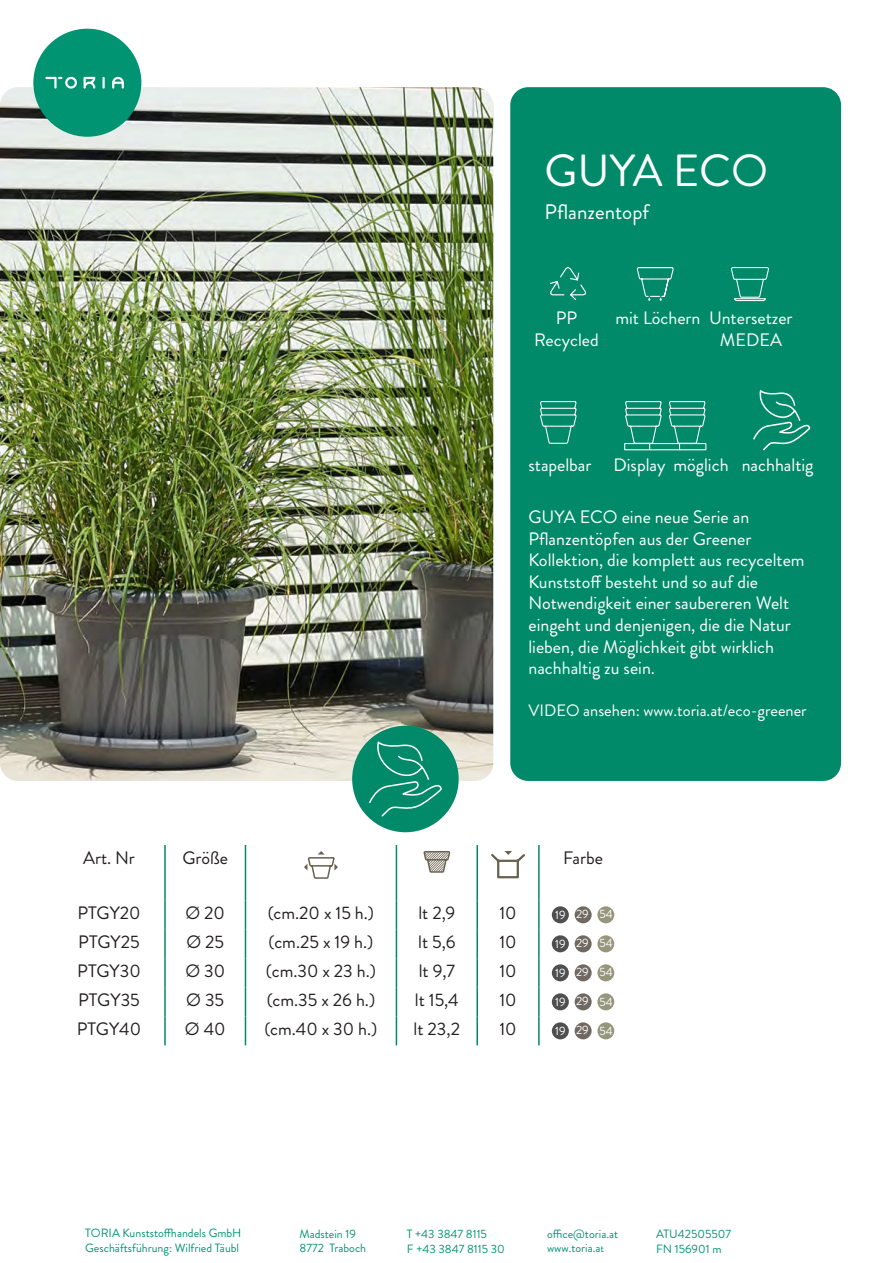
<style>
.page{position:relative;width:893px;height:1263px;background:#fff}
.page>*{position:absolute;margin:0;border:0;box-sizing:border-box;transform-origin:0 0}
.t1{font:45px "Brandon Grotesque";letter-spacing:-.005em;color:#fff}
.t2{font:21px "Brandon Grotesque";color:#fff}
.t3{font:18px/21.6px "Brandon Grotesque";color:#fff}
.t4{font:18px "Brandon Grotesque";color:#231f20}
.t5{font:16.5px "Brandon Grotesque";color:#fff}
.t6{font:12px/14.4px "Brandon Grotesque";color:#009472}
.t7{font:12px "Brandon Grotesque";color:#fff}
.s1{font-size:10.5px}
</style>
<div class="page">
<div style="left:510px;top:87px;width:331px;height:694px;background:#008a69;border-radius:18px"></div>
<svg style="left:540px;top:401px;width:36px;height:43px"></svg>
<svg style="left:624px;top:401px;width:83px;height:49px"></svg>
<svg style="left:550px;top:267px;width:36px;height:33px"></svg>
<svg style="left:637px;top:267px;width:37px;height:34px"></svg>
<svg style="left:731px;top:267px;width:38px;height:34px"></svg>
<svg style="left:753px;top:390px;width:58px;height:61px"></svg>
<hr style="left:164px;top:845px;width:2px;height:55px;background:#008a69">
<hr style="left:245px;top:845px;width:1px;height:55px;background:#008a69">
<hr style="left:396px;top:845px;width:1px;height:55px;background:#008a69">
<hr style="left:476px;top:845px;width:2px;height:55px;background:#008a69">
<hr style="left:538px;top:845px;width:2px;height:55px;background:#008a69">
<hr style="left:164px;top:900px;width:2px;height:29px;background:#008a69">
<hr style="left:476px;top:900px;width:2px;height:29px;background:#008a69">
<hr style="left:538px;top:900px;width:2px;height:29px;background:#008a69">
<hr style="left:164px;top:929px;width:2px;height:29px;background:#008a69">
<hr style="left:476px;top:929px;width:2px;height:29px;background:#008a69">
<hr style="left:538px;top:929px;width:2px;height:29px;background:#008a69">
<hr style="left:164px;top:958px;width:2px;height:29px;background:#008a69">
<hr style="left:476px;top:958px;width:2px;height:29px;background:#008a69">
<hr style="left:538px;top:958px;width:2px;height:29px;background:#008a69">
<hr style="left:164px;top:987px;width:2px;height:29px;background:#008a69">
<hr style="left:476px;top:987px;width:2px;height:29px;background:#008a69">
<hr style="left:538px;top:987px;width:2px;height:29px;background:#008a69">
<hr style="left:164px;top:1016px;width:2px;height:29px;background:#008a69">
<svg style="left:245px;top:900px;width:1px;height:145px"></svg>
<svg style="left:396px;top:900px;width:1px;height:145px"></svg>
<hr style="left:476px;top:1016px;width:2px;height:29px;background:#008a69">
<hr style="left:538px;top:1016px;width:2px;height:29px;background:#008a69">
<svg style="left:304px;top:851px;width:34px;height:28px"></svg>
<svg style="left:423px;top:851px;width:27px;height:22px"></svg>
<svg style="left:491px;top:851px;width:34px;height:28px"></svg>
<div style="left:552px;top:906px;width:17px;height:17px;background:#4f4f4f;border-radius:50%"></div>
<div style="left:575px;top:906px;width:17px;height:17px;background:#706961;border-radius:50%"></div>
<div style="left:597px;top:906px;width:17px;height:17px;background:#96967d;border-radius:50%"></div>
<div style="left:552px;top:935px;width:17px;height:17px;background:#4f4f4f;border-radius:50%"></div>
<div style="left:575px;top:935px;width:17px;height:17px;background:#706961;border-radius:50%"></div>
<div style="left:597px;top:935px;width:17px;height:17px;background:#96967d;border-radius:50%"></div>
<div style="left:552px;top:964px;width:17px;height:17px;background:#4f4f4f;border-radius:50%"></div>
<div style="left:575px;top:964px;width:17px;height:17px;background:#706961;border-radius:50%"></div>
<div style="left:597px;top:964px;width:17px;height:17px;background:#96967d;border-radius:50%"></div>
<div style="left:552px;top:993px;width:17px;height:17px;background:#4f4f4f;border-radius:50%"></div>
<div style="left:575px;top:993px;width:17px;height:17px;background:#706961;border-radius:50%"></div>
<div style="left:597px;top:993px;width:17px;height:17px;background:#96967d;border-radius:50%"></div>
<div style="left:552px;top:1022px;width:17px;height:17px;background:#4f4f4f;border-radius:50%"></div>
<div style="left:575px;top:1022px;width:17px;height:17px;background:#706961;border-radius:50%"></div>
<div style="left:597px;top:1022px;width:17px;height:17px;background:#96967d;border-radius:50%"></div>
<img style="left:0;top:87px;width:493px;height:694px">
<div style="left:352px;top:726px;width:107px;height:106px;background:#008a69;border-radius:50%"></div>
<svg style="left:368px;top:739px;width:75px;height:79px"></svg>
<div style="left:33px;top:29px;width:108px;height:108px;background:#009472;border-radius:50%"></div>
<svg style="left:112px;top:77px;width:12px;height:12px"></svg>
<svg style="left:102px;top:77px;width:3px;height:12px"></svg>
<svg style="left:84px;top:77px;width:11px;height:12px"></svg>
<svg style="left:45px;top:77px;width:32px;height:12px"></svg>
<h1 class="t1" style="left:545px;top:140px;width:225px">GUYA ECO</h1>
<p class="t2" style="left:545px;top:197px;width:106px">Pflanzentopf</p>
<p class="t3" style="left:534px;top:307px;width:66px;text-align:center">PP<br>Recycled</p>
<p class="t3" style="left:720px;top:307px;width:74px;text-indent:-104px">mit Löchern Untersetzer<br>MEDEA</p>
<p class="t3" style="left:528px;top:454px;width:65px">stapelbar</p>
<p class="t3" style="left:742px;top:454px;width:73px">nachhaltig</p>
<p class="t3" style="left:614px;top:454px;width:117px">Display möglich</p>
<p class="t3" style="left:528px;top:506px;width:278px">GUYA ECO eine neue Serie an Pflanzentöpfen aus der Greener Kollektion, die komplett aus recyceltem Kunststoff besteht und so auf die Notwendigkeit einer saubereren Welt eingeht und denjenigen, die die Natur lieben, die Möglichkeit gibt wirklich nachhaltig zu sein.</p>
<p class="t5" style="left:528px;top:698px;width:280px">VIDEO ansehen: www.toria.at/eco-greener</p>
<p class="t4" style="left:83px;top:845px;width:53px">Art. Nr</p>
<p class="t4" style="left:182px;top:845px;width:47px">Größe</p>
<p class="t4" style="left:563px;top:845px;width:41px">Farbe</p>
<p class="t4" style="left:77px;top:900px;width:65px">PTGY20</p>
<p class="t4" style="left:185px;top:900px;width:41px">Ø 20</p>
<p class="t4" style="left:268px;top:900px;width:108px">(cm.20 x 15 h.)</p>
<p class="t4" style="left:418px;top:900px;width:38px">lt 2,9</p>
<p class="t4" style="left:499px;top:900px;width:19px">10</p>
<p class="t7" style="left:555px;top:906px;width:59px">19 29 54</p>
<p class="t4" style="left:78px;top:929px;width:63px">PTGY25</p>
<p class="t4" style="left:186px;top:929px;width:39px">Ø 25</p>
<p class="t4" style="left:269px;top:929px;width:106px">(cm.25 x 19 h.)</p>
<p class="t4" style="left:418px;top:929px;width:39px">lt 5,6</p>
<p class="t4" style="left:499px;top:929px;width:19px">10</p>
<p class="t7" style="left:555px;top:935px;width:59px">19 29 54</p>
<p class="t4" style="left:77px;top:958px;width:65px">PTGY30</p>
<p class="t4" style="left:185px;top:958px;width:41px">Ø 30</p>
<p class="t4" style="left:266px;top:958px;width:112px">(cm.30 x 23 h.)</p>
<p class="t4" style="left:419px;top:958px;width:38px">lt 9,7</p>
<p class="t4" style="left:499px;top:958px;width:19px">10</p>
<p class="t7" style="left:555px;top:964px;width:59px">19 29 54</p>
<p class="t4" style="left:78px;top:987px;width:63px">PTGY35</p>
<p class="t4" style="left:186px;top:987px;width:39px">Ø 35</p>
<p class="t4" style="left:267px;top:987px;width:110px">(cm.35 x 26 h.)</p>
<p class="t4" style="left:415px;top:987px;width:46px">lt 15,4</p>
<p class="t4" style="left:499px;top:987px;width:19px">10</p>
<p class="t7" style="left:555px;top:993px;width:59px">19 29 54</p>
<p class="t4" style="left:77px;top:1016px;width:66px">PTGY40</p>
<p class="t4" style="left:185px;top:1016px;width:42px">Ø 40</p>
<p class="t4" style="left:264px;top:1016px;width:114px">(cm.40 x 30 h.)</p>
<p class="t4" style="left:414px;top:1016px;width:48px">lt 23,2</p>
<p class="t4" style="left:499px;top:1016px;width:19px">10</p>
<p class="t7" style="left:555px;top:1022px;width:59px">19 29 54</p>
<p class="t6" style="left:85px;top:1226px;width:158px">TORIA Kunststoffhandels GmbH<br>Geschäftsführung: Wilfried Täubl</p>
<p class="t6" style="left:299px;top:1227px;width:68px">Madstein 19<br>8772 Traboch</p>
<p class="t6" style="left:407px;top:1227px;width:99px">T +43 3847 8115<br>F +43 3847 8115 30</p>
<p class="t6" style="left:547px;top:1227px;width:73px">office@toria.at www.toria.a<span class="s1">t</span></p>
<p class="t6" style="left:656px;top:1227px;width:77px">ATU42505507<br>FN 156901 m</p>
</div>
